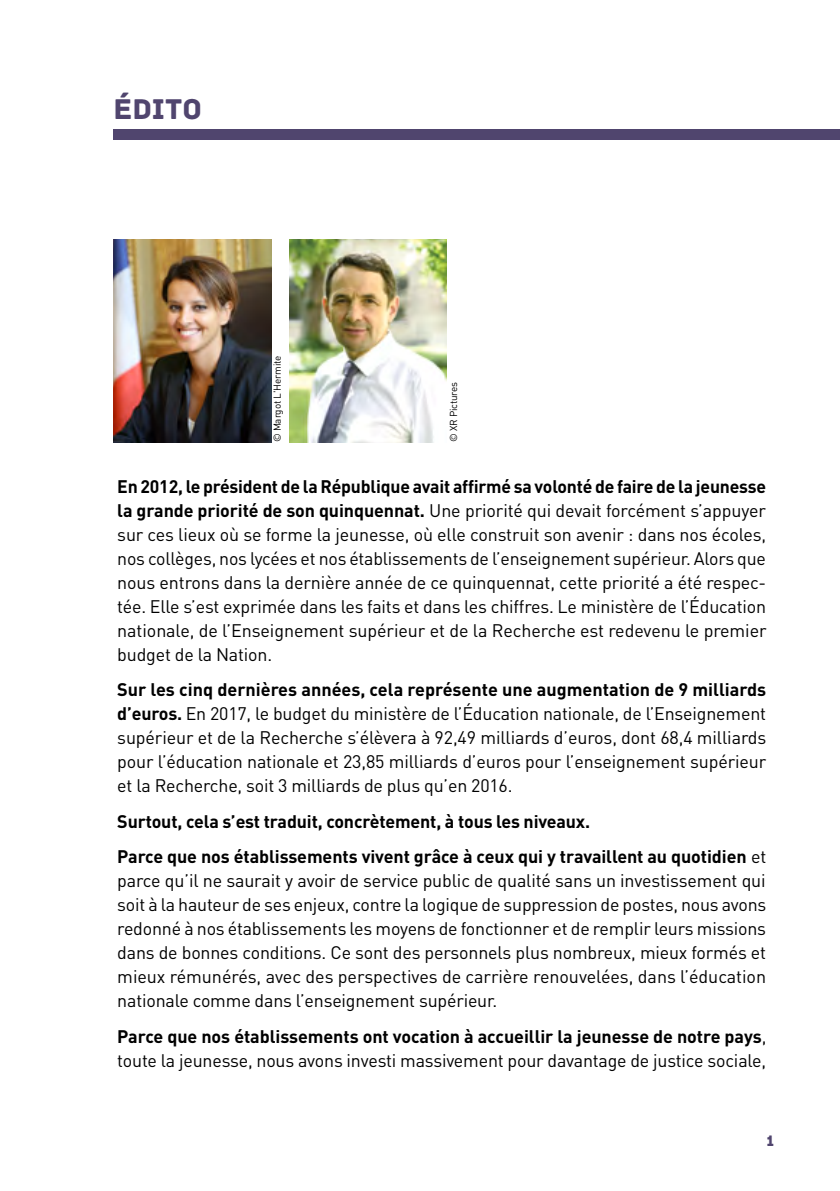
<style>
.page{position:relative;width:840px;height:1191px;background:#fff}
.page>*{position:absolute;margin:0;border:0;box-sizing:border-box;transform-origin:0 0}
.t1{font:30px "Archive";color:#50456e}
.t2{font:18px/24px "DIN Pro";letter-spacing:-.01em;color:#000;text-align:justify}
.t3{font:700 18px/35.4px "DIN Pro";letter-spacing:-.01em;color:#000}
.t4{font:16px "Archive";color:#50456e}
.t5{font:10px "DIN Pro";letter-spacing:-.01em;color:#000}
.s1{font-weight:700}
.s2{font-weight:400}
</style>
<div class="page">
<div style="left:113px;top:129px;width:726px;height:10px;background:#50456e"></div>
<img style="left:289px;top:240px;width:157px;height:202px">
<img style="left:113px;top:240px;width:158px;height:202px">
<h1 class="t1" style="left:113px;top:91px;width:90px">Édito</h1>
<p class="t5" style="left:271px;top:442px;width:88px;rotate:-90deg">© Margot L'Hermite</p>
<p class="t5" style="left:447px;top:442px;width:62px;rotate:-90deg">© XR Pictures</p>
<p class="t2" style="left:117px;top:474px;width:650px"><span class="s1">En 2012, le président de la République avait affirmé sa volonté de faire de la jeunesse la grande priorité de son quinquennat.</span> Une priorité qui devait forcément s’appuyer sur ces lieux où se forme la jeunesse, où elle construit son avenir : dans nos écoles, nos collèges, nos lycées et nos établissements de l’enseignement supérieur. Alors que nous entrons dans la dernière année de ce quinquennat, cette priorité a été respec&shy;tée. Elle s’est exprimée dans les faits et dans les chiffres. Le ministère de l’Éducation nationale, de l’Enseignement supérieur et de la Recherche est redevenu le premier budget de la Nation.</p>
<p class="t2" style="left:117px;top:677px;width:650px"><span class="s1">Sur les cinq dernières années, cela représente une augmentation de 9 milliards d’euros.</span> En 2017, le budget du ministère de l’Éducation nationale, de l’Enseignement supérieur et de la Recherche s’élèvera à 92,49 milliards d’euros, dont 68,4 milliards pour l’éducation nationale et 23,85 milliards d’euros pour l’enseignement supérieur et la Recherche, soit 3 milliards de plus qu’en 2016.</p>
<p class="t3" style="left:117px;top:803px;width:650px">Surtout, cela s’est traduit, concrètement, à tous les niveaux.<br>Parce que nos établissements vivent grâce à ceux qui y travaillent au quotidien <span class="s2">et</span></p>
<p class="t2" style="left:117px;top:868px;width:650px">parce qu’il ne saurait y avoir de service public de qualité sans un investissement qui soit à la hauteur de ses enjeux, contre la logique de suppression de postes, nous avons redonné à nos établissements les moyens de fonctionner et de remplir leurs missions dans de bonnes conditions. Ce sont des personnels plus nombreux, mieux formés et mieux rémunérés, avec des perspectives de carrière renouvelées, dans l’éducation nationale comme dans l’enseignement supérieur.</p>
<p class="t2" style="left:117px;top:1023px;width:650px"><span class="s1">Parce que nos établissements ont vocation à accueillir la jeunesse de notre pays</span>, toute la jeunesse, nous avons investi massivement pour davantage de justice sociale,</p>
<p class="t4" style="left:765px;top:1131px;width:9px">1</p>
</div>
